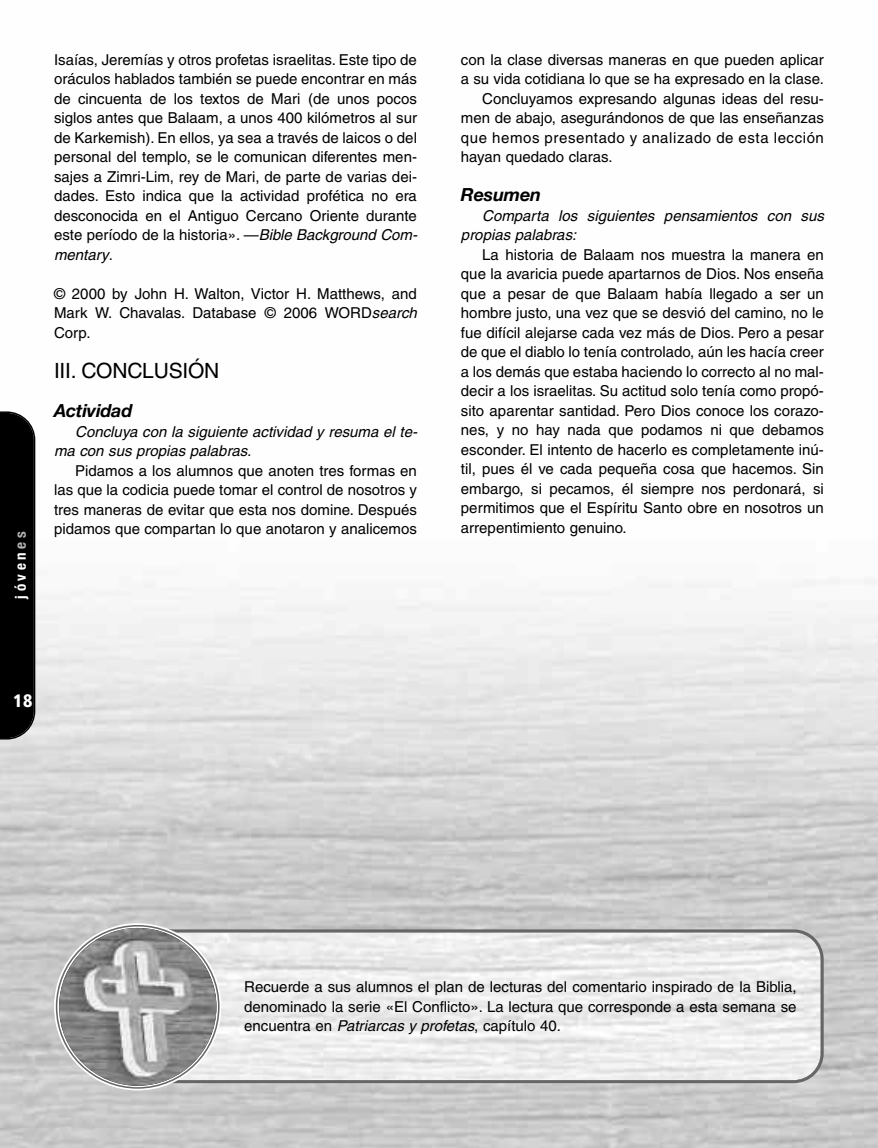
<style>
.page{position:relative;width:878px;height:1148px;background:#fff}
.page>*{position:absolute;margin:0;border:0;box-sizing:border-box;transform-origin:0 0}
.t1{font:21px "Helvetica";letter-spacing:-.01em;color:#000}
.t2{font:italic 700 18px "Helvetica Neue";letter-spacing:-.01em;color:#000}
.t3{font:900 condensed 18px "Frutiger";color:#fff}
.t4{font:15px/19.5px "Helvetica";color:#000;text-align:justify}
.t5{font:italic 15px/19.5px "Helvetica";color:#000}
.t6{font:15px "Helvetica";letter-spacing:.04em;color:#000}
.t7{font:700 condensed 15px "Helvetica Neue";letter-spacing:.24em;color:#fff}
.s1{color:#b3b3b3}
.s2{font-style:italic}
</style>
<div class="page">
<img style="left:0;top:436px;width:878px;height:712px">
<div style="left:0;top:411px;width:35px;height:328px;background:#000"></div>
<svg style="left:221px;top:929px;width:602px;height:154px"></svg>
<svg style="left:54px;top:923px;width:167px;height:167px"></svg>
<img style="left:59px;top:928px;width:157px;height:157px;border-radius:50%">
<p class="t7" style="left:11px;top:598px;width:69px;rotate:-90deg">jóven<span class="s1">es</span></p>
<p class="t4" style="left:54px;top:51px;width:364px">Isaías, Jeremías y otros profetas israelitas. Este tipo de oráculos hablados también se puede encontrar en más de cincuenta de los textos de Mari (de unos pocos siglos antes que Balaam, a unos 400 kilómetros al sur de Karkemish). En ellos, ya sea a través de laicos o del personal del templo, se le comunican diferentes men&shy;sajes a Zimri-Lim, rey de Mari, de parte de varias dei&shy;dades. Esto indica que la actividad profética no era desconocida en el Antiguo Cercano Oriente durante este período de la historia». —<span class="s2">Bible Background Com&shy;mentary</span>.</p>
<p class="t4" style="left:54px;top:285px;width:364px">© 2000 by John H. Walton, Victor H. Matthews, and Mark W. Chavalas. Database © 2006 WORD<span class="s2">search </span>Corp.</p>
<h1 class="t1" style="left:54px;top:363px;width:167px">III. CONCLUSIÓN</h1>
<p class="t2" style="left:54px;top:400px;width:80px">Actividad</p>
<p class="t5" style="left:54px;top:423px;width:363px;text-indent:21px">Concluya con la siguiente actividad y resuma el te&shy;ma con sus propias palabras.</p>
<p class="t4" style="left:54px;top:462px;width:364px;text-indent:21px">Pidamos a los alumnos que anoten tres formas en las que la codicia puede tomar el control de nosotros y tres maneras de evitar que esta nos domine. Después pidamos que compartan lo que anotaron y analicemos</p>
<p class="t3" style="left:13px;top:694px;width:21px">18</p>
<p class="t4" style="left:461px;top:51px;width:364px">con la clase diversas maneras en que pueden aplicar</p>
<p class="t4" style="left:461px;top:71px;width:364px">a su vida cotidiana lo que se ha expresado en la clase.</p>
<p class="t4" style="left:482px;top:90px;width:343px">Concluyamos expresando algunas ideas del resu-</p>
<p class="t4" style="left:461px;top:110px;width:364px">men de abajo, asegurándonos de que las enseñanzas</p>
<p class="t6" style="left:461px;top:132px;width:364px">que hemos presentado y analizado de esta lección</p>
<p class="t4" style="left:461px;top:149px;width:153px">hayan quedado claras.</p>
<p class="t2" style="left:461px;top:184px;width:82px">Resumen</p>
<p class="t5" style="left:461px;top:207px;width:364px;text-indent:21px">Comparta los siguientes pensamientos con sus propias palabras:</p>
<p class="t4" style="left:461px;top:246px;width:364px;text-indent:21px">La historia de Balaam nos muestra la manera en que la avaricia puede apartarnos de Dios. Nos enseña que a pesar de que Balaam había llegado a ser un hombre justo, una vez que se desvió del camino, no le fue difícil alejarse cada vez más de Dios. Pero a pesar de que el diablo lo tenía controlado, aún les hacía creer a los demás que estaba haciendo lo correcto al no mal&shy;decir a los israelitas. Su actitud solo tenía como propó&shy;sito aparentar santidad. Pero Dios conoce los corazo&shy;nes, y no hay nada que podamos ni que debamos esconder. El intento de hacerlo es completamente inú&shy;til, pues él ve cada pequeña cosa que hacemos. Sin embargo, si pecamos, él siempre nos perdonará, si permitimos que el Espíritu Santo obre en nosotros un arrepentimiento genuino.</p>
<p class="t4" style="left:244px;top:978px;width:554px">Recuerde a sus alumnos el plan de lecturas del comentario inspirado de la Biblia, denominado la serie «El Conflicto». La lectura que corresponde a esta semana se encuentra en <span class="s2">Patriarcas y profetas</span>, capítulo 40.</p>
</div>
